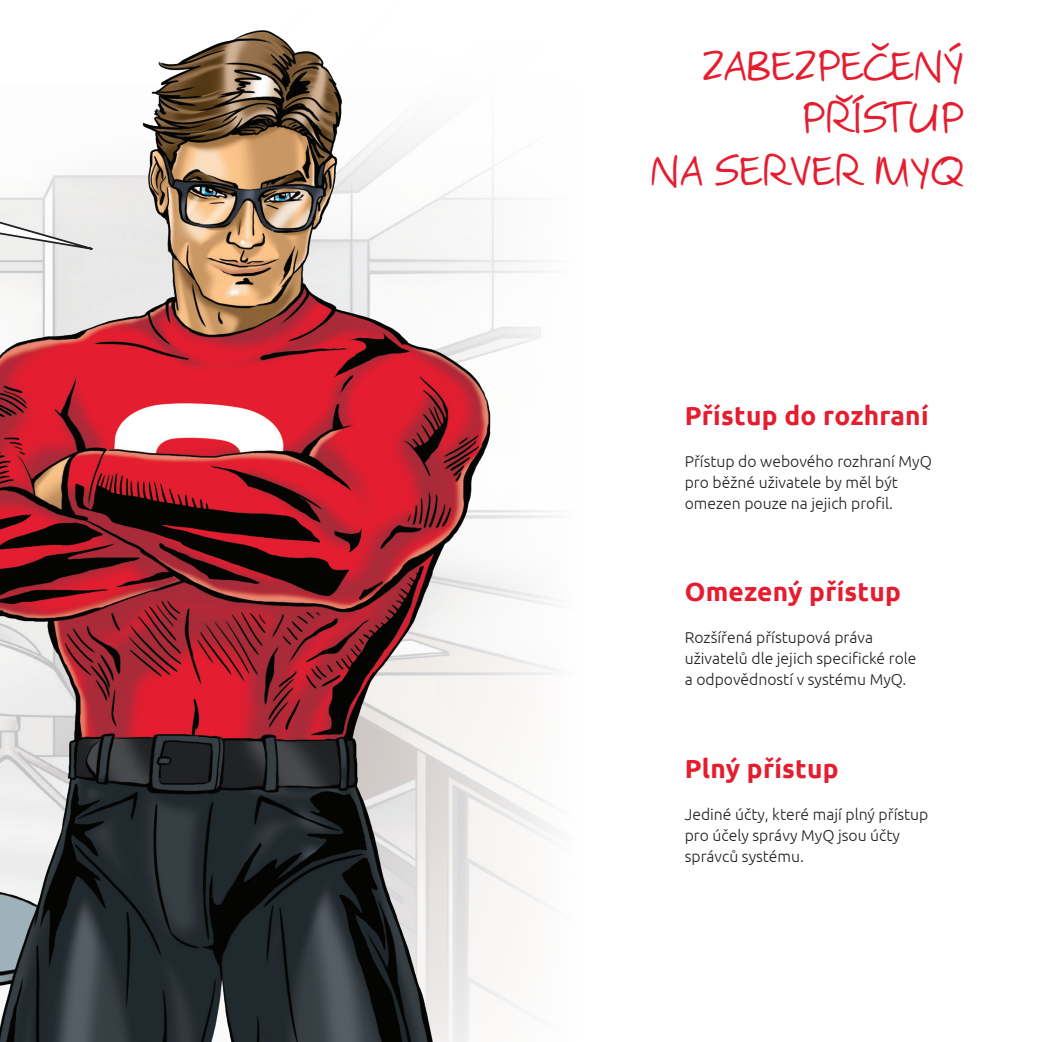
<style>
.page{position:relative;width:1042px;height:1042px;background:#fff}
.page>*{position:absolute;margin:0;border:0;box-sizing:border-box;transform-origin:0 0}
.t1{font:43.75px/52.5px "Josh Handwriting";color:#e41d2f;text-align:right}
.t2{font:700 26.25px "Ubuntu";letter-spacing:.01em;color:#e41d2f}
.t3{font:300 15.75px/21px "Ubuntu";color:#231f20}
</style>
<div class="page">
<img style="left:0;top:30px;width:538px;height:1012px">
<svg style="left:0;top:85px;width:123px;height:171px"></svg>
<p class="t1" style="left:649px;top:43px;width:316px">ZABEZPEČENÝ<br>PŘÍSTUP<br>NA SERVER MYQ</p>
<p class="t2" style="left:685px;top:399px;width:245px">Přístup do rozhraní</p>
<p class="t3" style="left:685px;top:450px;width:249px">Přístup do webového rozhraní MyQ pro běžné uživatele by měl být omezen pouze na jejich profil.</p>
<p class="t2" style="left:685px;top:576px;width:218px">Omezený přístup</p>
<p class="t3" style="left:685px;top:627px;width:233px">Rozšířená přístupová práva uživatelů dle jejich specifické role a odpovědností v systému MyQ.</p>
<p class="t2" style="left:685px;top:753px;width:156px">Plný přístup</p>
<p class="t3" style="left:685px;top:803px;width:245px">Jediné účty, které mají plný přístup pro účely správy MyQ jsou účty správců systému.</p>
</div>
